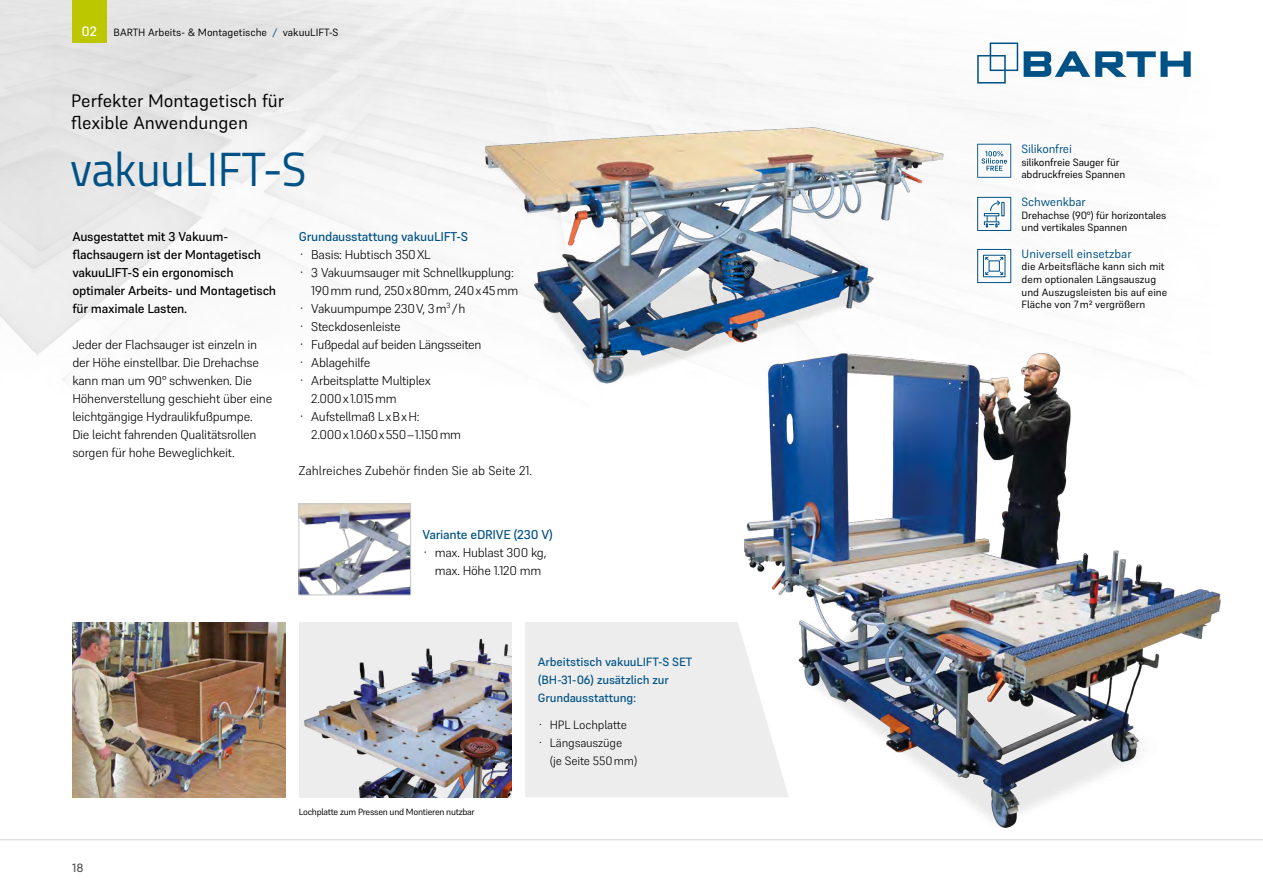
<style>
.page{position:relative;width:1263px;height:893px;background:#fff}
.page>*{position:absolute;margin:0;border:0;box-sizing:border-box;transform-origin:0 0}
.t1{font:48px "Titillium Web";color:#005286;scale:.95 1}
.t2{font:18px/21.6px "Supreme";color:#000}
.t3{font:500 13.5px "Supreme";color:#fff}
.t4{font:300 12.75px/18px "Supreme";letter-spacing:-.02em;color:#000}
.t5{font:500 12.75px/18px "Supreme";letter-spacing:-.02em;color:#000}
.t6{font:500 12.75px "Supreme";letter-spacing:-.02em;color:#005286}
.t7{font:300 12.75px "Supreme";color:#000}
.t8{font:500 12px/18px "Supreme";letter-spacing:-.01em;color:#005286}
.t9{font:300 12px/18px "Supreme";letter-spacing:-.01em;color:#000}
.t10{font:12px "Supreme";letter-spacing:-.01em;color:#005286}
.t11{font:500 12px "Supreme";color:#575756}
.t12{font:10.5px/12.6px "Supreme";letter-spacing:-.005em;color:#000}
.t13{font:9px "Supreme";letter-spacing:-.03em;color:#000}
.s1{color:#005286}
</style>
<div class="page">
<img style="left:0;top:0;width:1109px;height:382px">
<hr style="left:0;top:839px;width:1263px;height:1px;background:#e3e3e3">
<div style="left:72px;top:0;width:34px;height:43px;background:#bcc700"></div>
<img style="left:299px;top:622px;width:212px;height:175px">
<img style="left:72px;top:622px;width:213px;height:175px">
<img style="left:449px;top:102px;width:509px;height:280px">
<div style="left:525px;top:622px;width:63px;height:175px;background:#ededed"></div>
<img style="left:588px;top:333px;width:633px;height:495px">
<div style="left:977px;top:197px;width:34px;height:34px;border:1px solid #005286"></div>
<svg style="left:983px;top:200px;width:18px;height:27px"></svg>
<div style="left:977px;top:249px;width:34px;height:34px;border:1px solid #005286"></div>
<div style="left:983px;top:255px;width:22px;height:22px;border:1px solid #005286"></div>
<div style="left:989px;top:260px;width:11px;height:12px;border:1px solid #005286"></div>
<svg style="left:985px;top:256px;width:4px;height:5px"></svg>
<svg style="left:985px;top:271px;width:4px;height:4px"></svg>
<svg style="left:999px;top:256px;width:5px;height:5px"></svg>
<svg style="left:999px;top:271px;width:5px;height:4px"></svg>
<svg style="left:977px;top:144px;width:34px;height:34px"></svg>
<svg style="left:1024px;top:51px;width:167px;height:26px"></svg>
<svg style="left:977px;top:43px;width:41px;height:41px"></svg>
<img style="left:300px;top:505px;width:109px;height:88px">
<div style="left:298px;top:503px;width:113px;height:92px;border:1px solid #c6c6c6"></div>
<p class="t3" style="left:82px;top:23px;width:17px">02</p>
<p class="t12" style="left:114px;top:26px;width:226px">BARTH Arbeits- &amp; Montagetische <span class="s1">/</span> vakuuLIFT-S</p>
<p class="t2" style="left:71px;top:90px;width:214px">Perfekter Montagetisch für flexible Anwendungen</p>
<p class="t1" style="left:70px;top:134px;width:250px">vakuuLIFT-S</p>
<p class="t5" style="left:72px;top:227px;width:205px">Ausgestattet mit 3 Vakuum&shy;flachsaugern ist der Montagetisch vakuuLIFT-S ein ergonomisch optimaler Arbeits- und Montagetisch für maximale Lasten.</p>
<p class="t4" style="left:72px;top:335px;width:201px">Jeder der Flachsauger ist einzeln in der Höhe einstellbar. Die Drehachse kann man um 90° schwenken. Die Höhenverstellung geschieht über eine leichtgängige Hydraulikfußpumpe.<br>Die leicht fahrenden Qualitätsrollen sorgen für hohe Beweglichkeit.</p>
<p class="t6" style="left:299px;top:228px;width:171px">Grundausstattung vakuuLIFT-S</p>
<p class="t4" style="left:299px;top:245px;width:133px">· Basis: Hubtisch 350XL</p>
<p class="t4" style="left:311px;top:263px;width:209px;text-indent:-12px">· 3 Vakuumsauger mit Schnellkupplung:<br>190mm rund, 250x80mm, 240x45mm</p>
<p class="t4" style="left:299px;top:299px;width:168px">· Vakuumpumpe 230V, 3m<sup>3</sup> /h</p>
<p class="t4" style="left:299px;top:317px;width:103px">· Steckdosenleiste</p>
<p class="t4" style="left:299px;top:335px;width:184px">· Fußpedal auf beiden Längsseiten</p>
<p class="t4" style="left:299px;top:353px;width:73px">· Ablagehilfe</p>
<p class="t4" style="left:311px;top:371px;width:121px;text-indent:-12px">· Arbeitsplatte Multiplex<br>2.000x1.015mm</p>
<p class="t4" style="left:311px;top:407px;width:151px;text-indent:-12px">· Aufstellmaß LxBxH:<br>2.000x1.060x550–1.150mm</p>
<p class="t7" style="left:299px;top:462px;width:235px">Zahlreiches Zubehör finden Sie ab Seite 21.</p>
<p class="t6" style="left:422px;top:527px;width:132px">Variante eDRIVE (230 V)</p>
<p class="t4" style="left:422px;top:543px;width:126px;text-align:center">· max. Hublast 300 kg, max. Höhe 1.120 mm</p>
<p class="t11" style="left:72px;top:860px;width:13px">18</p>
<p class="t13" style="left:299px;top:806px;width:177px">Lochplatte zum Pressen und Montieren nutzbar</p>
<p class="t8" style="left:538px;top:653px;width:156px">Arbeitstisch vakuuLIFT-S SET (BH-31-06) zusätzlich zur<br>Grundausstattung:</p>
<p class="t9" style="left:538px;top:715px;width:91px">· HPL Lochplatte</p>
<p class="t9" style="left:550px;top:733px;width:89px;text-indent:-12px">· Längsauszüge<br>(je Seite 550mm)</p>
<p class="t10" style="left:1021px;top:142px;width:52px">Silikonfrei</p>
<p class="t12" style="left:1021px;top:156px;width:105px">silikonfreie Sauger für abdruckfreies Spannen</p>
<p class="t10" style="left:1022px;top:195px;width:66px">Schwenkbar</p>
<p class="t12" style="left:1022px;top:209px;width:146px">Drehachse (90°) für horizontales und vertikales Spannen</p>
<p class="t10" style="left:1022px;top:246px;width:111px">Universell einsetzbar</p>
<p class="t12" style="left:1022px;top:260px;width:147px">die Arbeitsfläche kann sich mit dem optionalen Längsauszug und Auszugsleisten bis auf eine<br>Fläche von 7m² vergrößern</p>
</div>
